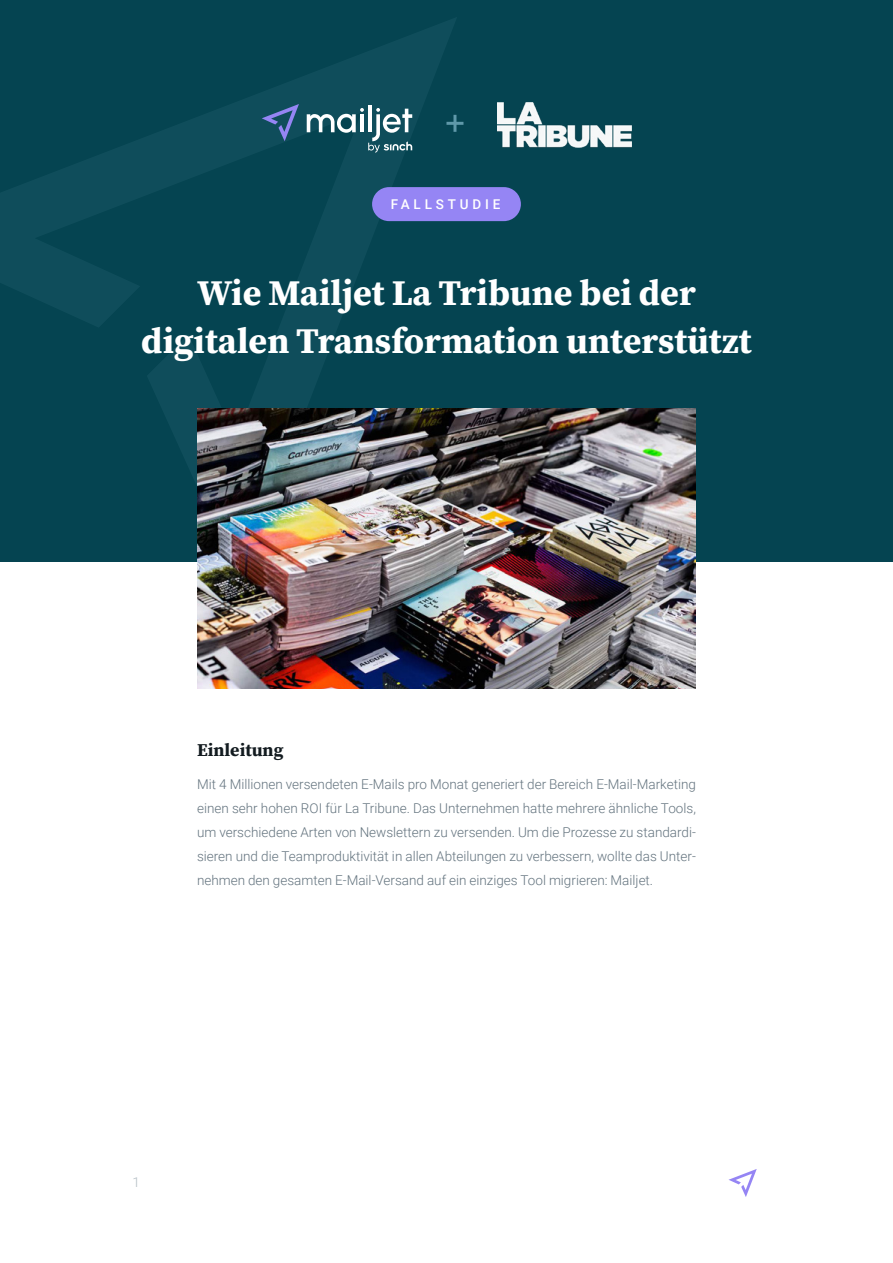
<style>
.page{position:relative;width:893px;height:1263px;background:#fff}
.page>*{position:absolute;margin:0;border:0;box-sizing:border-box;transform-origin:0 0}
.t1{font:700 36px/48px "Source Serif Pro";color:#fff;text-align:center}
.t2{font:700 18px "Source Serif Pro";color:#131b20}
.t3{font:300 13.5px/24px "Roboto";color:#63737e;text-align:justify}
.t4{font:500 13.5px "Roboto";letter-spacing:.285em;color:#fff}
.t5{font:300 13.5px "Roboto";color:#b3bdc4}
</style>
<div class="page">
<div style="left:0;top:0;width:893px;height:561px;background:#054451"></div>
<svg style="left:728px;top:1169px;width:29px;height:28px"></svg>
<img style="left:197px;top:408px;width:499px;height:281px">
<div style="left:372px;top:187px;width:149px;height:34px;background:#9585f4;border-radius:17px"></div>
<hr style="left:453px;top:115px;width:3px;height:17px;background:#5f98a9">
<hr style="left:446px;top:122px;width:17px;height:3px;background:#5f98a9">
<img style="left:497px;top:102px;width:134px;height:45px">
<hr style="left:368px;top:105px;width:4px;height:27px;background:#fff">
<svg style="left:262px;top:104px;width:37px;height:37px"></svg>
<svg style="left:307px;top:108px;width:105px;height:45px"></svg>
<p class="t4" style="left:391px;top:195px;width:111px">FALLSTUDIE</p>
<h1 class="t1" style="left:141px;top:269px;width:612px">Wie Mailjet La Tribune bei der digitalen Transformation unterstützt</h1>
<h2 class="t2" style="left:197px;top:738px;width:88px">Einleitung</h2>
<p class="t3" style="left:197px;top:772px;width:500px">Mit 4 Millionen versendeten E-Mails pro Monat generiert der Bereich E-Mail-Marketing einen sehr hohen ROI für La Tribune. Das Unternehmen hatte mehrere ähnliche Tools, um verschiedene Arten von Newslettern zu versenden. Um die Prozesse zu standardi&shy;sieren und die Teamproduktivität in allen Abteilungen zu verbessern, wollte das Unter&shy;nehmen den gesamten E-Mail-Versand auf ein einziges Tool migrieren: Mailjet.</p>
<p class="t5" style="left:133px;top:1173px;width:9px">1</p>
</div>
